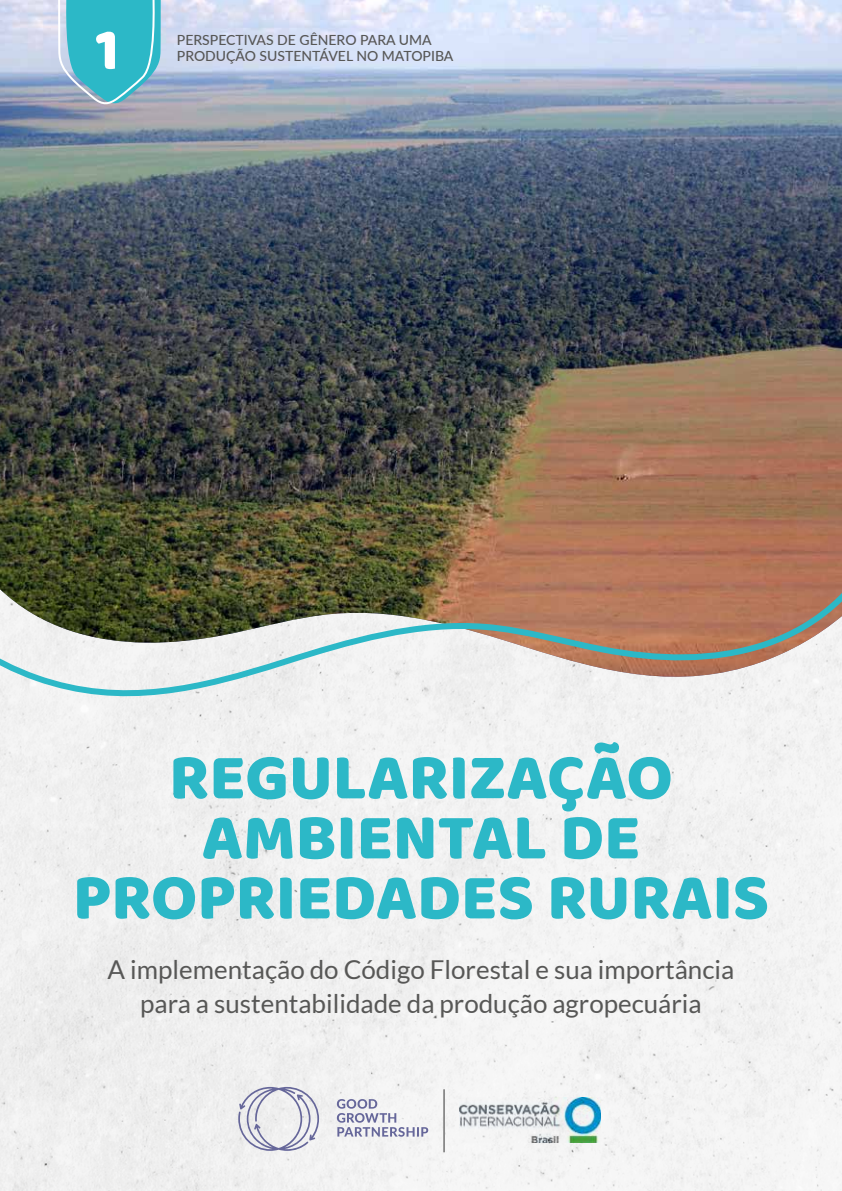
<style>
.page{position:relative;width:842px;height:1191px;background:#fff}
.page>*{position:absolute;margin:0;border:0;box-sizing:border-box;transform-origin:0 0}
.t1{font:800 66px/60px "Baloo Tamma 2";color:#2cb8c7;text-align:center}
.t2{font:800 60px "Baloo Tamma 2";color:#fff}
.t3{font:26px/34px "Lato";color:#575756;text-align:center}
.t4{font:500 14px/16px "Lato";color:#575756}
</style>
<div class="page">
<div style="left:0;top:708px;width:842px;height:483px;background:#f2f2f2"></div>
<img style="left:0;top:0;width:842px;height:464px">
<svg style="left:57px;top:0;width:104px;height:107px"></svg>
<img style="left:0;top:464px;width:842px;height:244px">
<svg style="left:238px;top:1087px;width:81px;height:63px"></svg>
<svg style="left:337px;top:1099px;width:91px;height:37px"></svg>
<hr style="left:443px;top:1089px;width:2px;height:63px;background:#878787">
<img style="left:460px;top:1097px;width:141px;height:45px">
<h2 class="t2" style="left:95px;top:13px;width:25px">1</h2>
<p class="t4" style="left:177px;top:32px;width:278px">PERSPECTIVAS DE GÊNERO PARA UMA<br>PRODUÇÃO SUSTENTÁVEL NO MATOPIBA</p>
<h1 class="t1" style="left:73px;top:745px;width:698px">REGULARIZAÇÃO<br>AMBIENTAL DE<br>PROPRIEDADES RURAIS</h1>
<p class="t3" style="left:108px;top:952px;width:628px">A implementação do Código Florestal e sua importância para a sustentabilidade da produção agropecuária</p>
</div>
